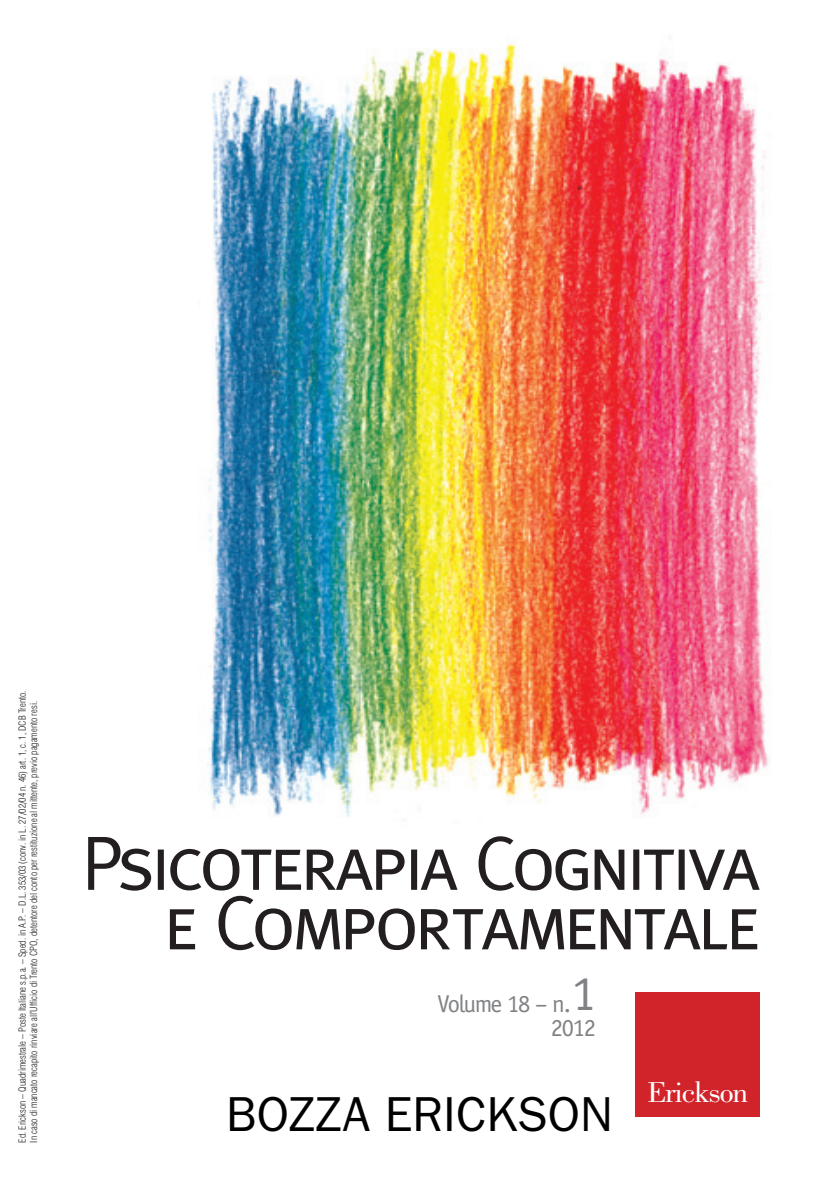
<style>
.page{position:relative;width:839px;height:1191px;background:#fff}
.page>*{position:absolute;margin:0;border:0;box-sizing:border-box;transform-origin:0 0}
.t1{font:49.35px "Franklin Gothic";color:#000}
.t2{font:29.75px "Bodoni Std";letter-spacing:-.04em;color:#fff;scale:1.05 1}
.t3{font:24.5px/24.5px "Officina Sans Std";letter-spacing:-.05em;color:#808285;text-align:right}
.t4{font:300 condensed 9.62px/11.4px "Helvetica LT Std";color:#231f20}
.s1{font-size:49px}
</style>
<div class="page">
<img style="left:207px;top:41px;width:562px;height:777px">
<div style="left:635px;top:992px;width:124px;height:124px;background:#d1232a"></div>
<svg style="left:88px;top:836px;width:671px;height:114px"></svg>
<p class="t4" style="left:17px;top:1142px;width:453px;rotate:-90deg">Ed. Erickson – Quadrimestrale – Poste Italiane s.p.a. – Sped. in A.P. – D.L. 353/03 (conv. in L. 27/02/04 n. 46) art. 1, c. 1, DCB Trento.<br>In caso di mancato recapito rinviare all’Ufficio di Trento CPO, detentore del conto per restituzione al mittente, previo pagamento resi.</p>
<h3 class="t3" style="left:437px;top:991px;width:160px">Volume 18 – n.<span class="s1">1<br></span>2012</h3>
<h1 class="t1" style="left:226px;top:1085px;width:388px">BOZZA ERICKSON</h1>
<h2 class="t2" style="left:647px;top:1075px;width:97px">Erickson</h2>
</div>
